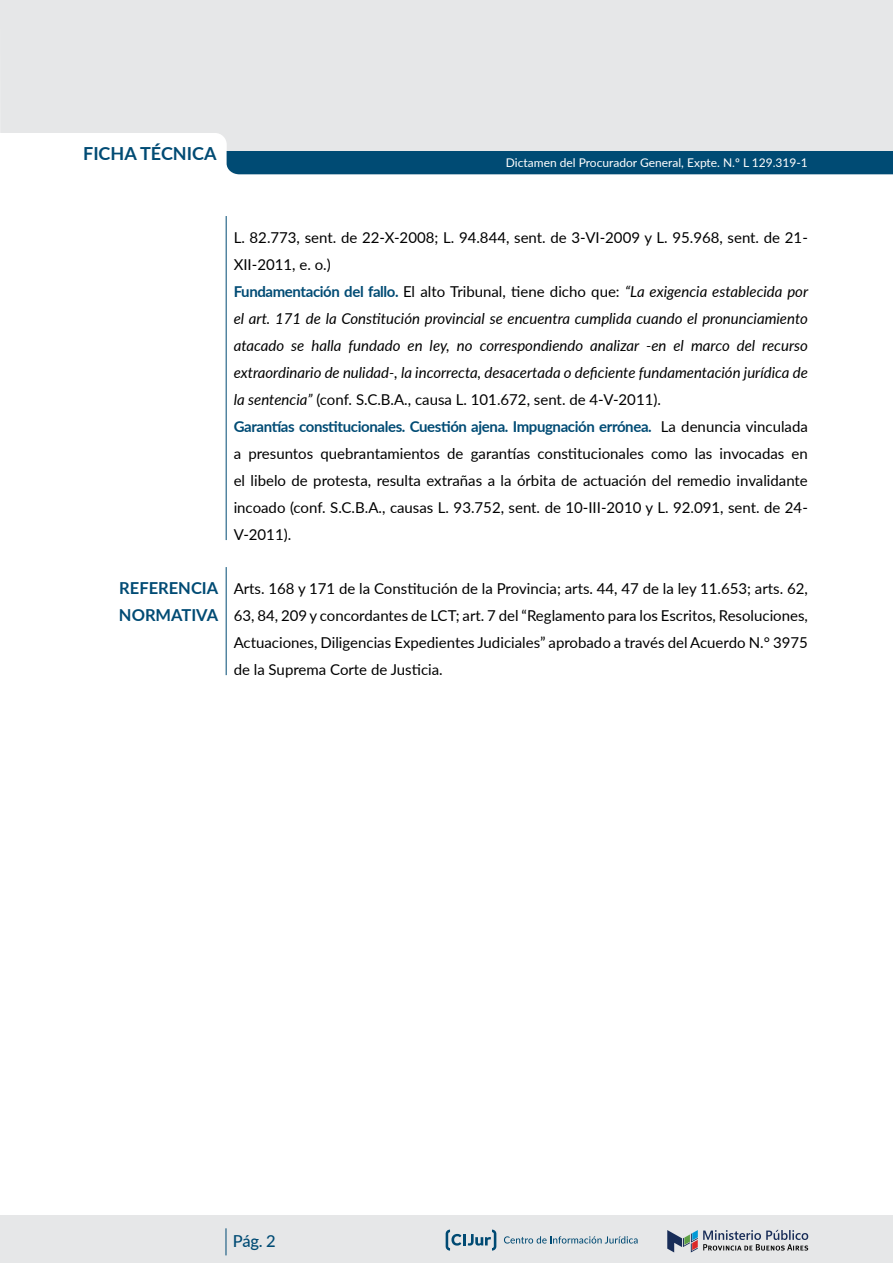
<style>
.page{position:relative;width:893px;height:1263px;background:#fff}
.page>*{position:absolute;margin:0;border:0;box-sizing:border-box;transform-origin:0 0}
.t1{font:700 18px "Lato";color:#004b74}
.t2{font:700 16.5px/27px "Lato";color:#004b74}
.t3{font:500 16.5px "Lato";color:#004b74}
.t4{font:15px/27px "Lato";color:#000}
.t5{font:12px "Lato";color:#fff}
.s1{font-weight:700;color:#004b74}
.s2{font-style:italic}
</style>
<div class="page">
<div style="left:0;top:1215px;width:893px;height:48px;background:#e6e7e8"></div>
<svg style="left:667px;top:1230px;width:141px;height:22px"></svg>
<svg style="left:504px;top:1236px;width:134px;height:7px"></svg>
<svg style="left:446px;top:1229px;width:50px;height:21px"></svg>
<svg style="left:226px;top:1228px;width:1px;height:27px"></svg>
<div style="left:0;top:0;width:893px;height:166px;background:#e6e7e8"></div>
<hr style="left:226px;top:216px;width:1px;height:324px;background:#004b74">
<div style="left:227px;top:151px;width:666px;height:23px;background:#004b74"></div>
<hr style="left:226px;top:567px;width:1px;height:108px;background:#004b74">
<p class="t1" style="left:83px;top:140px;width:135px">FICHA TÉCNICA</p>
<p class="t5" style="left:506px;top:155px;width:303px">Dictamen del Procurador General, Expte. N.º L 129.319-1</p>
<p class="t4" style="left:234px;top:223px;width:576px">L. 82.773, sent. de 22-X-2008; L. 94.844, sent. de 3-VI-2009 y L. 95.968, sent. de 21- XII-2011, e. o.)<br><span class="s1">Fundamentación del fallo.</span> El alto Tribunal, tiene dicho que: <span class="s2">“La exigencia establecida por el art. 171 de la Constitución provincial se encuentra cumplida cuando el pronunciamiento atacado se halla fundado en ley, no correspondiendo analizar -en el marco del recurso extraordinario de nulidad-, la incorrecta, desacertada o deficiente fundamentación jurídica de la sentencia”</span> (conf. S.C.B.A., causa L. 101.672, sent. de 4-V-2011).<br><span class="s1">Garantías constitucionales. Cuestión ajena. Impugnación errónea.</span> La denuncia vinculada a presuntos quebrantamientos de garantías constitucionales como las invocadas en el libelo de protesta, resulta extrañas a la órbita de actuación del remedio invalidante incoado (conf. S.C.B.A., causas L. 93.752, sent. de 10-III-2010 y L. 92.091, sent. de 24- V-2011).</p>
<p class="t2" style="left:119px;top:574px;width:101px">REFERENCIA<br>NORMATIVA</p>
<p class="t4" style="left:234px;top:574px;width:576px;text-align:justify">Arts. 168 y 171 de la Constitución de la Provincia; arts. 44, 47 de la ley 11.653; arts. 62, 63, 84, 209 y concordantes de LCT; art. 7 del “Reglamento para los Escritos, Resoluciones, Actuaciones, Diligencias Expedientes Judiciales” aprobado a través del Acuerdo N.° 3975 de la Suprema Corte de Justicia.</p>
<p class="t3" style="left:233px;top:1229px;width:44px">Pág. 2</p>
</div>
